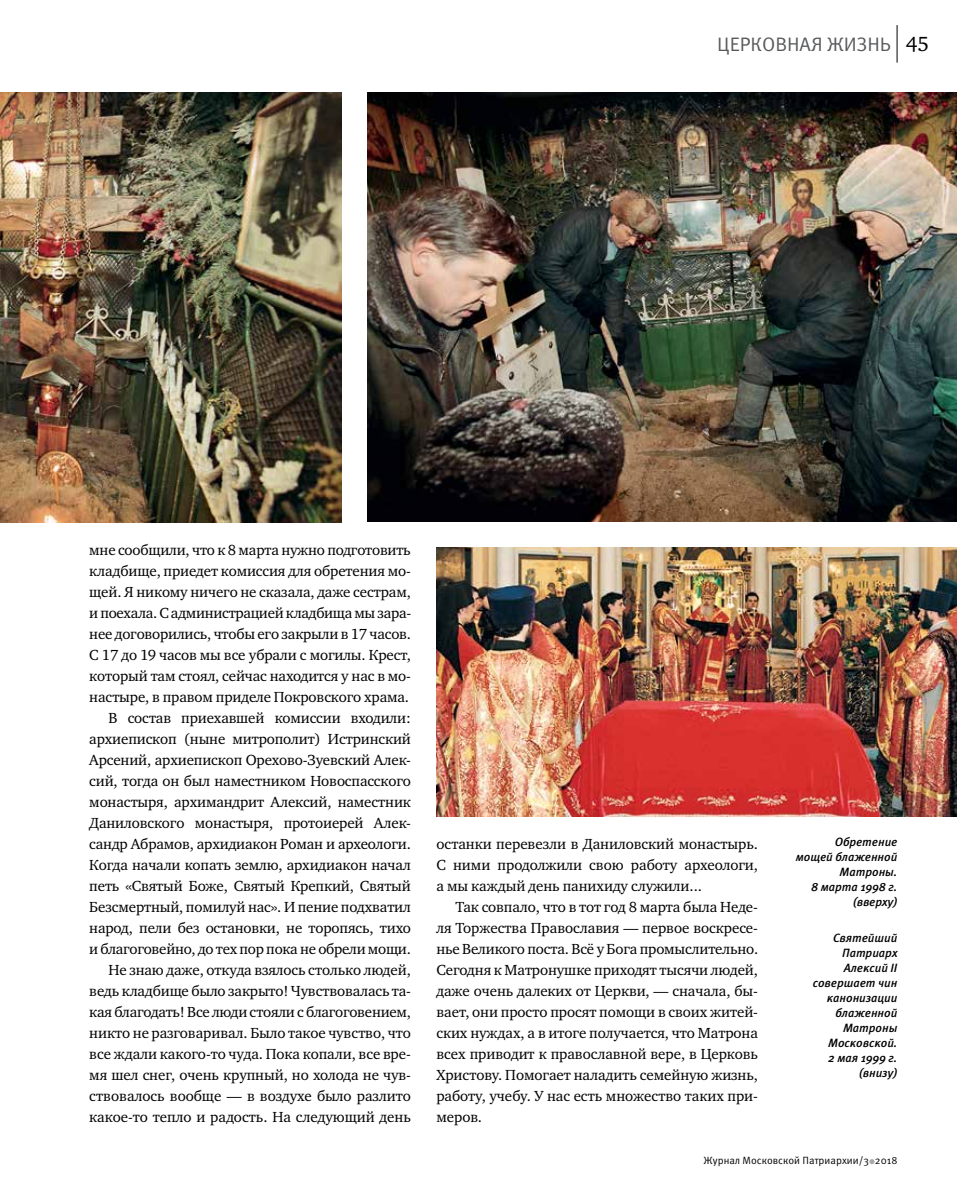
<style>
.page{position:relative;width:957px;height:1191px;background:#fff}
.page>*{position:absolute;margin:0;border:0;box-sizing:border-box;transform-origin:0 0}
.t1{font:19.5px "Meta Pro";letter-spacing:-.005em;color:#58595b}
.t2{font:15px/21px "Charter ITC";letter-spacing:-.01em;color:#000;text-align:justify}
.t3{font:italic 500 12px/15px "Meta Pro";letter-spacing:-.005em;color:#000;text-align:right}
.t4{font:10.5px "Meta Pro";color:#000}
.s1{font-family:"Charter ITC";font-size:21px;color:#000}
</style>
<div class="page">
<hr style="left:896px;top:25px;width:1px;height:38px;background:#000">
<svg style="left:869px;top:1159px;width:5px;height:5px"></svg>
<img style="left:367px;top:93px;width:590px;height:428px">
<img style="left:436px;top:547px;width:521px;height:269px">
<img style="left:0;top:93px;width:342px;height:429px">
<h1 class="t1" style="left:717px;top:32px;width:213px">ЦЕРКОВНАЯ ЖИЗНЬ <span class="s1">45</span></h1>
<p class="t2" style="left:89px;top:539px;width:323px;text-align:right">мне сообщили, что к 8 марта нужно подготовить кладбище, приедет комиссия для обретения мо&shy;щей. Я никому ничего не сказала, даже сестрам, и поехала. С администрацией кладбища мы зара&shy;нее договорились, чтобы его закрыли в 17 часов.<br>С 17 до 19 часов мы все убрали с могилы. Крест, который там стоял, сейчас находится у нас в мо&shy;настыре, в правом приделе Покровского храма.<br>В состав приехавшей комиссии входили: архиепископ (ныне митрополит) Истринский Арсений, архиепископ Орехово-Зуевский Алек&shy;сий, тогда он был наместником Новоспасского монастыря, архимандрит Алексий, наместник Даниловского монастыря, протоиерей Алек&shy;сандр Абрамов, архидиакон Роман и археологи.<br>Когда начали копать землю, архидиакон начал петь «Святый Боже, Святый Крепкий, Святый Безсмертный, помилуй нас». И пение подхватил народ, пели без остановки, не торопясь, тихо и благоговейно, до тех пор пока не обрели мощи.<br>Не знаю даже, откуда взялось столько людей, ведь кладбище было закрыто! Чувствовалась та&shy;кая благодать! Все люди стояли с благоговением, никто не разговаривал. Было такое чувство, что все ждали какого-то чуда. Пока копали, все вре&shy;мя шел снег, очень крупный, но холода не чув&shy;ствовалось вообще — в воздухе было разлито какое-то тепло и радость. На следующий день</p>
<p class="t2" style="left:436px;top:833px;width:323px">останки перевезли в Даниловский монастырь.<br>С ними продолжили свою работу археологи, а мы каждый день панихиду служили...</p>
<p class="t2" style="left:436px;top:896px;width:323px;text-indent:19px">Так совпало, что в тот год 8 марта была Неде&shy;ля Торжества Православия — первое воскресе&shy;нье Великого поста. Всё у Бога промыслительно.<br>Сегодня к Матронушке приходят тысячи людей, даже очень далеких от Церкви, — сначала, бы&shy;вает, они просто просят помощи в своих житей&shy;ских нуждах, а в итоге получается, что Матрона всех приводит к православной вере, в Церковь Христову. Помогает наладить семейную жизнь, работу, учебу. У нас есть множество таких при&shy;меров.</p>
<p class="t3" style="left:796px;top:835px;width:103px">Обретение мощей блаженной<br>Матроны.<br>8 марта 1998 г. (вверху)</p>
<p class="t3" style="left:812px;top:931px;width:86px">Святейший<br>Патриарх<br>Алексий II совершает чин канонизации блаженной<br>Матроны<br>Московской.<br>2 мая 1999 г. (внизу)</p>
<p class="t4" style="left:703px;top:1153px;width:195px">Журнал Московской Патриархии/3 2018</p>
</div>
